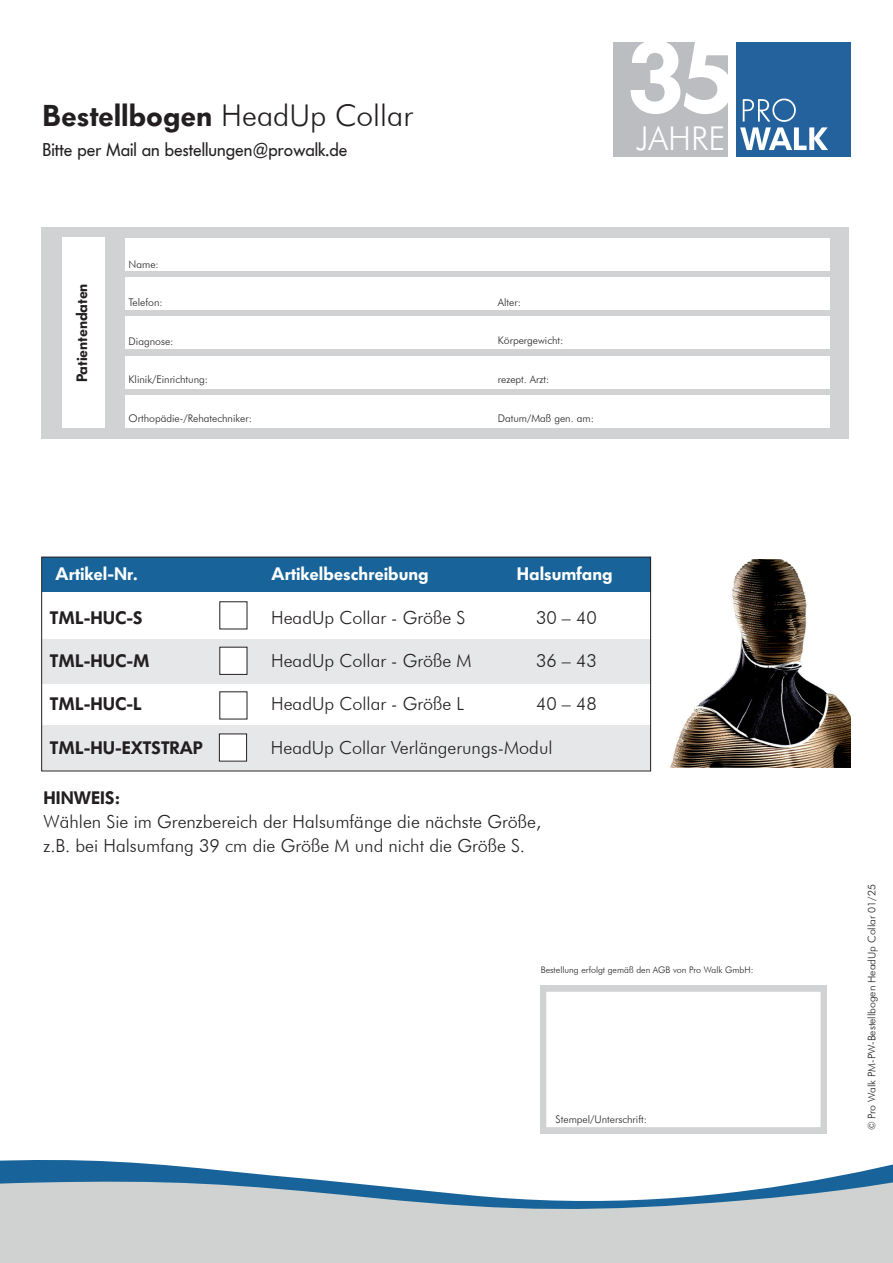
<style>
.page{position:relative;width:893px;height:1263px;background:#fff}
.page>*{position:absolute;margin:0;border:0;box-sizing:border-box;transform-origin:0 0}
.t1{font:100.5px "Futura BQ Demibold";color:#fff}
.t2{font:300 33px "Futura BT";color:#fff}
.t3{font:30px "Futura BQ Demibold";color:#231f20}
.t4{font:300 18px/24px "Futura BT";color:#231f20}
.t5{font:18px "Futura BQ Demibold";color:#231f20}
.t6{font:18px "Futura BQ Demibold";color:#fff}
.t7{font:18px "Futura BQ";color:#231f20}
.t8{font:15px "Futura BQ Demibold";color:#231f20}
.t9{font:300 10.5px "Futura BT";color:#231f20}
.t10{font:300 9px "Futura BT";color:#231f20}
.s1{font-family:"Futura BT";font-weight:300}
</style>
<div class="page">
<svg style="left:0;top:1160px;width:893px;height:103px;fill:#cfd2d0"></svg>
<div style="left:42px;top:228px;width:807px;height:211px;background:#d1d2d4"></div>
<div style="left:63px;top:237px;width:42px;height:191px;background:#fff"></div>
<div style="left:125px;top:238px;width:704px;height:32px;background:#fff"></div>
<div style="left:125px;top:277px;width:704px;height:33px;background:#fff"></div>
<div style="left:125px;top:316px;width:704px;height:33px;background:#fff"></div>
<div style="left:125px;top:356px;width:704px;height:33px;background:#fff"></div>
<div style="left:125px;top:395px;width:704px;height:33px;background:#fff"></div>
<img style="left:670px;top:559px;width:180px;height:208px">
<div style="left:43px;top:725px;width:608px;height:45px;background:#e6e7e9"></div>
<div style="left:43px;top:639px;width:608px;height:45px;background:#e6e7e9"></div>
<div style="left:43px;top:557px;width:608px;height:34px;background:#18649a"></div>
<div style="left:220px;top:647px;width:27px;height:27px;background:#fff"></div>
<div style="left:219px;top:734px;width:28px;height:27px;background:#fff"></div>
<div style="left:219px;top:733px;width:28px;height:28px;border:1px solid #231f20"></div>
<div style="left:41px;top:557px;width:610px;height:214px;border:1px solid #231f20"></div>
<div style="left:540px;top:985px;width:286px;height:149px;background:#d1d2d4"></div>
<div style="left:546px;top:992px;width:275px;height:135px;background:#fff;border:2px solid #fff"></div>
<div style="left:736px;top:42px;width:114px;height:115px;background:#23629d"></div>
<svg style="left:740px;top:99px;width:88px;height:51px"></svg>
<div style="left:613px;top:42px;width:115px;height:115px;background:#bcbdc0"></div>
<h3 class="t3" style="left:43px;top:98px;width:372px">Bestellbogen <span class="s1">HeadUp Collar</span></h3>
<p class="t7" style="left:43px;top:139px;width:306px">Bitte per Mail an bestellungen@prowalk.de</p>
<p class="t8" style="left:73px;top:382px;width:100px;rotate:-90deg">Patientendaten</p>
<p class="t9" style="left:129px;top:258px;width:32px">Name:</p>
<p class="t9" style="left:129px;top:296px;width:36px">Telefon:</p>
<p class="t9" style="left:129px;top:335px;width:46px">Diagnose:</p>
<p class="t9" style="left:129px;top:373px;width:81px">Klinik/Einrichtung:</p>
<p class="t9" style="left:129px;top:412px;width:125px">Orthopädie-/Rehatechniker:</p>
<h1 class="t1" style="left:627px;top:19px;width:114px">35</h1>
<h2 class="t2" style="left:636px;top:118px;width:91px">JAHRE</h2>
<p class="t9" style="left:498px;top:296px;width:25px">Alter:</p>
<p class="t9" style="left:498px;top:334px;width:67px">Körpergewicht:</p>
<p class="t9" style="left:498px;top:373px;width:53px">rezept. Arzt:</p>
<p class="t9" style="left:498px;top:411px;width:98px">Datum/Maß gen. am:</p>
<p class="t6" style="left:56px;top:563px;width:84px">Artikel-Nr.</p>
<p class="t6" style="left:272px;top:563px;width:159px">Artikelbeschreibung</p>
<p class="t6" style="left:517px;top:563px;width:97px">Halsumfang</p>
<p class="t5" style="left:50px;top:607px;width:94px">TML-HUC-S</p>
<p class="t4" style="left:271px;top:605px;width:196px">HeadUp Collar - Größe S</p>
<p class="t4" style="left:536px;top:605px;width:62px">30 – 40</p>
<p class="t5" style="left:50px;top:650px;width:101px">TML-HUC-M</p>
<p class="t4" style="left:271px;top:648px;width:202px">HeadUp Collar - Größe M</p>
<p class="t4" style="left:536px;top:648px;width:62px">36 – 43</p>
<p class="t5" style="left:50px;top:693px;width:93px">TML-HUC-L</p>
<p class="t4" style="left:271px;top:692px;width:194px">HeadUp Collar - Größe L</p>
<p class="t4" style="left:536px;top:692px;width:62px">40 – 48</p>
<p class="t5" style="left:50px;top:738px;width:154px">TML-HU-EXTSTRAP</p>
<p class="t4" style="left:271px;top:736px;width:283px">HeadUp Collar Verlängerungs-Modul</p>
<p class="t5" style="left:44px;top:787px;width:78px">HINWEIS:</p>
<p class="t4" style="left:44px;top:810px;width:499px">Wählen Sie im Grenzbereich der Halsumfänge die nächste Größe, z.B. bei Halsumfang 39 cm die Größe M und nicht die Größe S.</p>
<p class="t10" style="left:541px;top:964px;width:214px">Bestellung erfolgt gemäß den AGB von Pro Walk GmbH:</p>
<p class="t9" style="left:556px;top:1113px;width:93px">Stempel/Unterschrift:</p>
<p class="t9" style="left:865px;top:1130px;width:248px;rotate:-90deg">© Pro Walk PM-PW-Bestellbogen HeadUp Collar 01/25</p>
</div>
